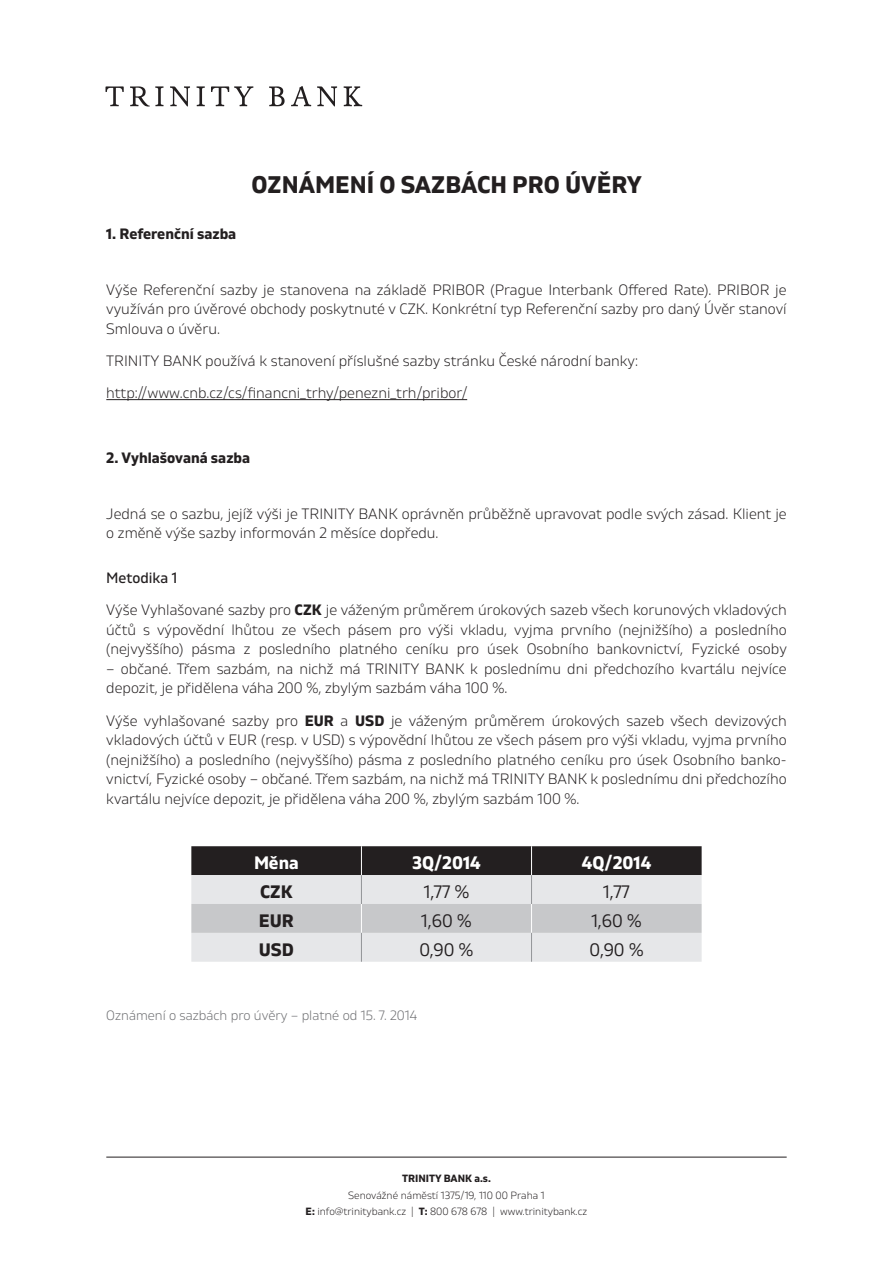
<style>
.page{position:relative;width:893px;height:1263px;background:#fff}
.page>*{position:absolute;margin:0;border:0;box-sizing:border-box;transform-origin:0 0}
.t1{font:700 24px "Gilam";color:#231f20}
.t2{font:18px "Gilam";color:#231f20}
.t3{font:700 18px "Gilam";color:#fff}
.t4{font:700 18px "Gilam";color:#231f20}
.t5{font:300 15px/19.5px "Gilam";color:#231f20}
.t6{font:700 15px "Gilam";color:#231f20}
.t7{font:300 13.5px "Gilam";color:#6c6d70}
.t8{font:300 10.5px/16.5px "Gilam";color:#231f20;text-align:center}
.t9{font:700 10.5px "Gilam";color:#231f20}
.s1{font-weight:400}
.s2{font-weight:700}
</style>
<div class="page">
<hr style="left:106px;top:399px;width:361px;height:1px;background:#231f20">
<svg style="left:191px;top:846px;width:511px;height:116px;background:#aeaeaf"></svg>
<svg style="left:269px;top:86px;width:93px;height:20px"></svg>
<svg style="left:106px;top:86px;width:147px;height:21px"></svg>
<hr style="left:106px;top:1157px;width:681px;height:1px;background:#231f20">
<p class="t6" style="left:106px;top:222px;width:132px">1. Referenční sazba</p>
<h1 class="t1" style="left:252px;top:166px;width:392px">OZNÁMENÍ O SAZBÁCH PRO ÚVĚRY</h1>
<p class="t5" style="left:106px;top:279px;width:682px;text-align:justify">Výše Referenční sazby je stanovena na základě PRIBOR (Prague Interbank Offered Rate). PRIBOR je využíván pro úvěrové obchody poskytnuté v CZK. Konkrétní typ Referenční sazby pro daný Úvěr stanoví Smlouva o úvěru.</p>
<p class="t5" style="left:106px;top:344px;width:533px;line-height:32.2px">TRINITY BANK používá k stanovení příslušné sazby stránku České národní banky: http://www.cnb.cz/cs/financni_trhy/penezni_trh/pribor/</p>
<p class="t6" style="left:106px;top:446px;width:145px">2. Vyhlašovaná sazba</p>
<p class="t5" style="left:106px;top:503px;width:682px">Jedná se o sazbu, jejíž výši je TRINITY BANK oprávněn průběžně upravovat podle svých zásad. Klient je o změně výše sazby informován 2 měsíce dopředu.</p>
<p class="t5" style="left:106px;top:561px;width:682px;line-height:32.2px"><span class="s1">Metodika 1<br></span>Výše Vyhlašované sazby pro <span class="s2">CZK</span> je váženým průměrem úrokových sazeb všech korunových vkladových</p>
<p class="t5" style="left:106px;top:619px;width:682px">účtů s výpovědní lhůtou ze všech pásem pro výši vkladu, vyjma prvního (nejnižšího) a posledního (nejvyššího) pásma z posledního platného ceníku pro úsek Osobního bankovnictví, Fyzické osoby</p>
<p class="t5" style="left:106px;top:658px;width:682px">– občané. Třem sazbám, na nichž má TRINITY BANK k poslednímu dni předchozího kvartálu nejvíce depozit, je přidělena váha 200 %, zbylým sazbám váha 100 %.</p>
<p class="t5" style="left:106px;top:710px;width:682px;text-align:justify">Výše vyhlašované sazby pro <span class="s2">EUR</span> a <span class="s2">USD</span> je váženým průměrem úrokových sazeb všech devizových vkladových účtů v EUR (resp. v USD) s výpovědní lhůtou ze všech pásem pro výši vkladu, vyjma prvního (nejnižšího) a posledního (nejvyššího) pásma z posledního platného ceníku pro úsek Osobního banko&shy;vnictví, Fyzické osoby – občané. Třem sazbám, na nichž má TRINITY BANK k poslednímu dni předchozího kvartálu nejvíce depozit, je přidělena váha 200 %, zbylým sazbám 100 %.</p>
<p class="t3" style="left:254px;top:849px;width:46px">Měna</p>
<p class="t3" style="left:412px;top:849px;width:70px">3Q/2014</p>
<p class="t3" style="left:582px;top:849px;width:71px">4Q/2014</p>
<p class="t4" style="left:260px;top:878px;width:34px">CZK</p>
<p class="t2" style="left:424px;top:878px;width:47px">1,77 %</p>
<p class="t2" style="left:603px;top:878px;width:28px">1,77</p>
<p class="t4" style="left:259px;top:907px;width:37px">EUR</p>
<p class="t2" style="left:421px;top:907px;width:52px">1,60 %</p>
<p class="t2" style="left:591px;top:907px;width:52px">1,60 %</p>
<p class="t4" style="left:259px;top:936px;width:37px">USD</p>
<p class="t2" style="left:419px;top:936px;width:55px">0,90 %</p>
<p class="t2" style="left:590px;top:936px;width:55px">0,90 %</p>
<p class="t7" style="left:106px;top:1005px;width:312px">Oznámení o sazbách pro úvěry – platné od 15. 7. 2014</p>
<p class="t9" style="left:402px;top:1170px;width:90px">TRINITY BANK a.s.</p>
<p class="t8" style="left:306px;top:1186px;width:283px">Senovážné náměstí 1375/19, 110 00 Praha 1<br><span class="s2">E:</span> info@trinitybank.cz | <span class="s2">T:</span> 800 678 678 | www.trinitybank.cz</p>
</div>
